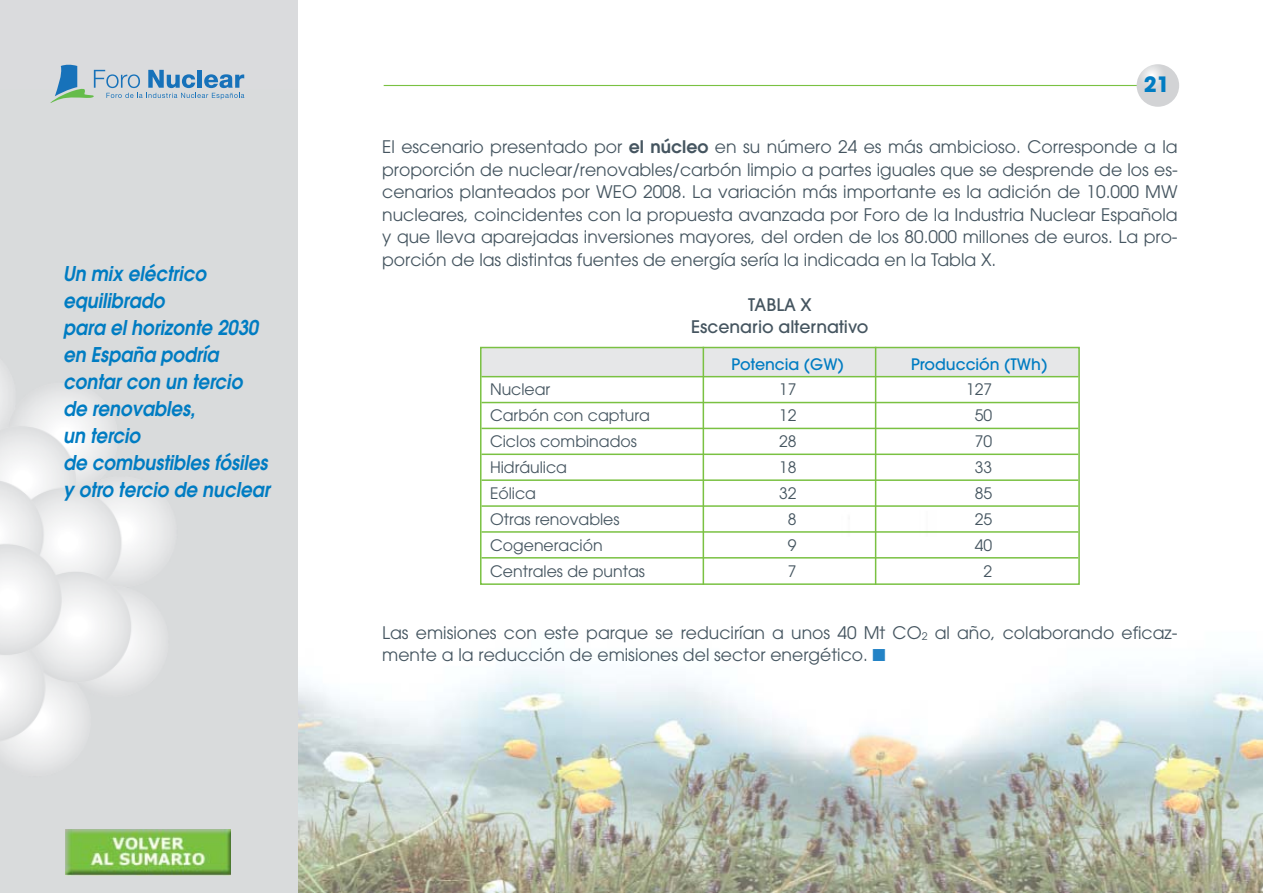
<style>
.page{position:relative;width:1263px;height:893px;background:#fff}
.page>*{position:absolute;margin:0;border:0;box-sizing:border-box;transform-origin:0 0}
.t1{font:700 21px "Avant Garde";color:#007cc2}
.t2{font:italic 600 20.25px/27px "Avant Garde";color:#007cc2;scale:.9 1}
.t3{font:17.25px/22.5px "Avant Garde";color:#455560;text-align:justify}
.t4{font:500 17.25px/22.5px "Avant Garde";color:#455560;text-align:center}
.t5{font:15.75px "Avant Garde";color:#455560}
.t6{font:500 15.75px "Avant Garde";color:#007cc2}
.s1{font-weight:600}
.s2{color:#2383c6}
</style>
<div class="page">
<img style="left:297px;top:459px;width:965px;height:434px">
<hr style="left:384px;top:85px;width:775px;height:1px;background:#7ac142">
<svg style="left:1136px;top:64px;width:43px;height:43px"></svg>
<img style="left:66px;top:829px;width:165px;height:47px">
<svg style="left:50px;top:65px;width:194px;height:38px;background:#aac2d0"></svg>
<div style="left:480px;top:347px;width:599px;height:30px;background:#e6e7e8"></div>
<hr style="left:481px;top:376px;width:597px;height:1px;background:#7ac142">
<hr style="left:481px;top:402px;width:597px;height:1px;background:#7ac142">
<hr style="left:481px;top:428px;width:597px;height:1px;background:#7ac142">
<hr style="left:481px;top:454px;width:597px;height:1px;background:#7ac142">
<hr style="left:481px;top:479px;width:597px;height:2px;background:#7ac142">
<hr style="left:481px;top:505px;width:597px;height:2px;background:#7ac142">
<hr style="left:481px;top:531px;width:597px;height:2px;background:#7ac142">
<hr style="left:481px;top:557px;width:597px;height:2px;background:#7ac142">
<div style="left:480px;top:347px;width:599px;height:238px;border:2px solid #7ac142"></div>
<hr style="left:702px;top:347px;width:2px;height:238px;background:#7ac142">
<hr style="left:874px;top:347px;width:2px;height:238px;background:#7ac142">
<p class="t2" style="left:63px;top:262px;width:234px">Un mix eléctrico equilibrado<br>para el horizonte 2030 en España podría contar con un tercio de renovables,<br>un tercio<br>de combustibles fósiles y otro tercio de nuclear</p>
<p class="t1" style="left:1143px;top:76px;width:27px">21</p>
<p class="t3" style="left:382px;top:137px;width:797px">El escenario presentado por <span class="s1">el núcleo</span> en su número 24 es más ambicioso. Corresponde a la proporción de nuclear/renovables/carbón limpio a partes iguales que se desprende de los es&shy;cenarios planteados por WEO 2008. La variación más importante es la adición de 10.000 MW nucleares, coincidentes con la propuesta avanzada por Foro de la Industria Nuclear Española y que lleva aparejadas inversiones mayores, del orden de los 80.000 millones de euros. La pro&shy;porción de las distintas fuentes de energía sería la indicada en la Tabla X.</p>
<p class="t4" style="left:691px;top:295px;width:179px">TABLA X<br>Escenario alternativo</p>
<p class="t6" style="left:731px;top:358px;width:114px">Potencia (GW)</p>
<p class="t6" style="left:911px;top:358px;width:138px">Producción (TWh)</p>
<p class="t5" style="left:490px;top:384px;width:62px">Nuclear</p>
<p class="t5" style="left:779px;top:384px;width:19px">17</p>
<p class="t5" style="left:966px;top:384px;width:28px">127</p>
<p class="t5" style="left:490px;top:410px;width:161px">Carbón con captura</p>
<p class="t5" style="left:779px;top:410px;width:19px">12</p>
<p class="t5" style="left:974px;top:410px;width:19px">50</p>
<p class="t5" style="left:490px;top:435px;width:148px">Ciclos combinados</p>
<p class="t5" style="left:779px;top:435px;width:19px">28</p>
<p class="t5" style="left:974px;top:435px;width:19px">70</p>
<p class="t5" style="left:490px;top:461px;width:79px">Hidráulica</p>
<p class="t5" style="left:779px;top:461px;width:19px">18</p>
<p class="t5" style="left:974px;top:461px;width:19px">33</p>
<p class="t5" style="left:490px;top:487px;width:47px">Eólica</p>
<p class="t5" style="left:779px;top:487px;width:19px">32</p>
<p class="t5" style="left:974px;top:487px;width:19px">85</p>
<p class="t5" style="left:490px;top:513px;width:131px">Otras renovables</p>
<p class="t5" style="left:787px;top:513px;width:10px">8</p>
<p class="t5" style="left:974px;top:513px;width:19px">25</p>
<p class="t5" style="left:490px;top:539px;width:114px">Cogeneración</p>
<p class="t5" style="left:787px;top:539px;width:10px">9</p>
<p class="t5" style="left:974px;top:539px;width:19px">40</p>
<p class="t5" style="left:490px;top:565px;width:156px">Centrales de puntas</p>
<p class="t5" style="left:787px;top:565px;width:10px">7</p>
<p class="t5" style="left:983px;top:565px;width:10px">2</p>
<p class="t3" style="left:382px;top:623px;width:797px">Las emisiones con este parque se reducirían a unos 40 Mt CO<sub>2</sub> al año, colaborando eficaz&shy;mente a la reducción de emisiones del sector energético. <span class="s2">■</span></p>
</div>
